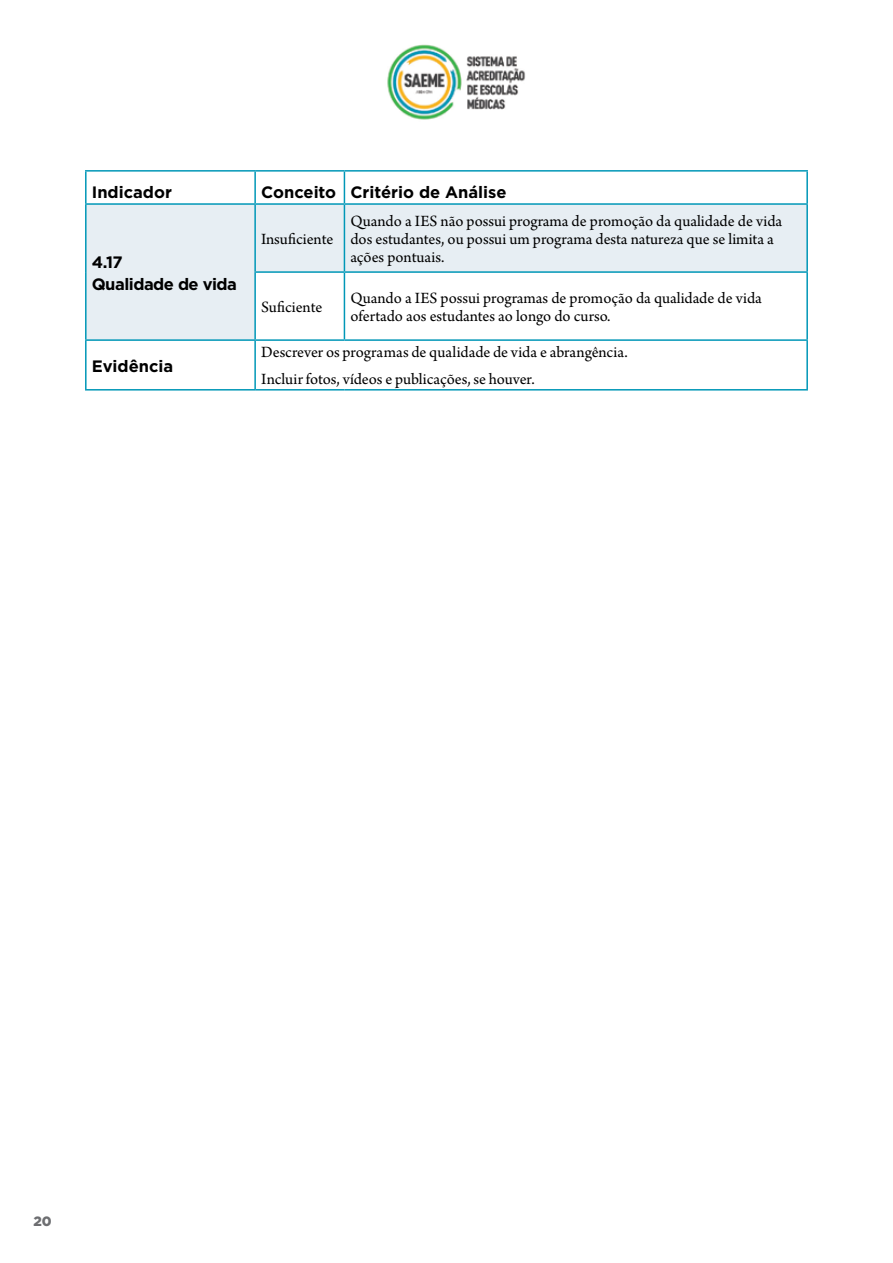
<style>
.page{position:relative;width:893px;height:1263px;background:#fff}
.page>*{position:absolute;margin:0;border:0;box-sizing:border-box;transform-origin:0 0}
.t1{font:16.5px/18px "Arno Pro";color:#000}
.t2{font:700 16.5px "Gotham";color:#000}
.t3{font:700 16.5px/22.2px "Gotham";letter-spacing:-.03em;color:#000}
.t4{font:900 13.5px "Gotham";color:#6d6e71}
</style>
<div class="page">
<img style="left:387px;top:44px;width:139px;height:76px">
<svg style="left:87px;top:205px;width:719px;height:134px;fill:#e7eef3"></svg>
<hr style="left:85px;top:172px;width:2px;height:31px;background:#0097b7">
<hr style="left:85px;top:170px;width:170px;height:2px;background:#0097b7">
<hr style="left:254px;top:172px;width:2px;height:31px;background:#0097b7">
<hr style="left:255px;top:170px;width:89px;height:2px;background:#0097b7">
<hr style="left:344px;top:172px;width:1px;height:31px;background:#0097b7">
<hr style="left:344px;top:170px;width:464px;height:2px;background:#0097b7">
<hr style="left:806px;top:172px;width:2px;height:31px;background:#0097b7">
<hr style="left:85px;top:205px;width:2px;height:67px;background:#0097b7">
<hr style="left:85px;top:272px;width:2px;height:67px;background:#0097b7">
<hr style="left:85px;top:203px;width:170px;height:2px;background:#0097b7">
<hr style="left:254px;top:205px;width:2px;height:66px;background:#0097b7">
<hr style="left:255px;top:203px;width:89px;height:2px;background:#0097b7">
<hr style="left:344px;top:205px;width:1px;height:66px;background:#0097b7">
<hr style="left:344px;top:203px;width:464px;height:2px;background:#0097b7">
<hr style="left:806px;top:205px;width:2px;height:66px;background:#0097b7">
<hr style="left:254px;top:273px;width:2px;height:66px;background:#0097b7">
<hr style="left:254px;top:271px;width:90px;height:2px;background:#0097b7">
<hr style="left:344px;top:273px;width:1px;height:66px;background:#0097b7">
<hr style="left:344px;top:271px;width:464px;height:2px;background:#0097b7">
<hr style="left:806px;top:273px;width:2px;height:66px;background:#0097b7">
<hr style="left:85px;top:341px;width:2px;height:48px;background:#0097b7">
<hr style="left:85px;top:339px;width:170px;height:2px;background:#0097b7">
<hr style="left:85px;top:389px;width:170px;height:2px;background:#0097b7">
<hr style="left:254px;top:341px;width:2px;height:48px;background:#0097b7">
<hr style="left:255px;top:339px;width:89px;height:2px;background:#0097b7">
<hr style="left:255px;top:389px;width:89px;height:2px;background:#0097b7">
<hr style="left:344px;top:389px;width:464px;height:2px;background:#0097b7">
<hr style="left:344px;top:339px;width:464px;height:2px;background:#0097b7">
<hr style="left:806px;top:341px;width:2px;height:48px;background:#0097b7">
<p class="t2" style="left:92px;top:181px;width:82px">Indicador</p>
<p class="t2" style="left:261px;top:181px;width:247px">Conceito Critério de Análise</p>
<p class="t3" style="left:92px;top:250px;width:147px">4.17<br>Qualidade de vida</p>
<p class="t2" style="left:92px;top:355px;width:83px">Evidência</p>
<p class="t1" style="left:261px;top:231px;width:74px">Insuficiente</p>
<p class="t1" style="left:350px;top:213px;width:433px">Quando a IES não possui programa de promoção da qualidade de vida dos estudantes, ou possui um programa desta natureza que se limita a ações pontuais.</p>
<p class="t1" style="left:261px;top:299px;width:63px">Suficiente</p>
<p class="t1" style="left:350px;top:290px;width:413px">Quando a IES possui programas de promoção da qualidade de vida ofertado aos estudantes ao longo do curso.</p>
<p class="t1" style="left:261px;top:340px;width:368px;line-height:26.5px">Descrever os programas de qualidade de vida e abrangência.<br>Incluir fotos, vídeos e publicações, se houver.</p>
<p class="t4" style="left:33px;top:1212px;width:20px">20</p>
</div>
